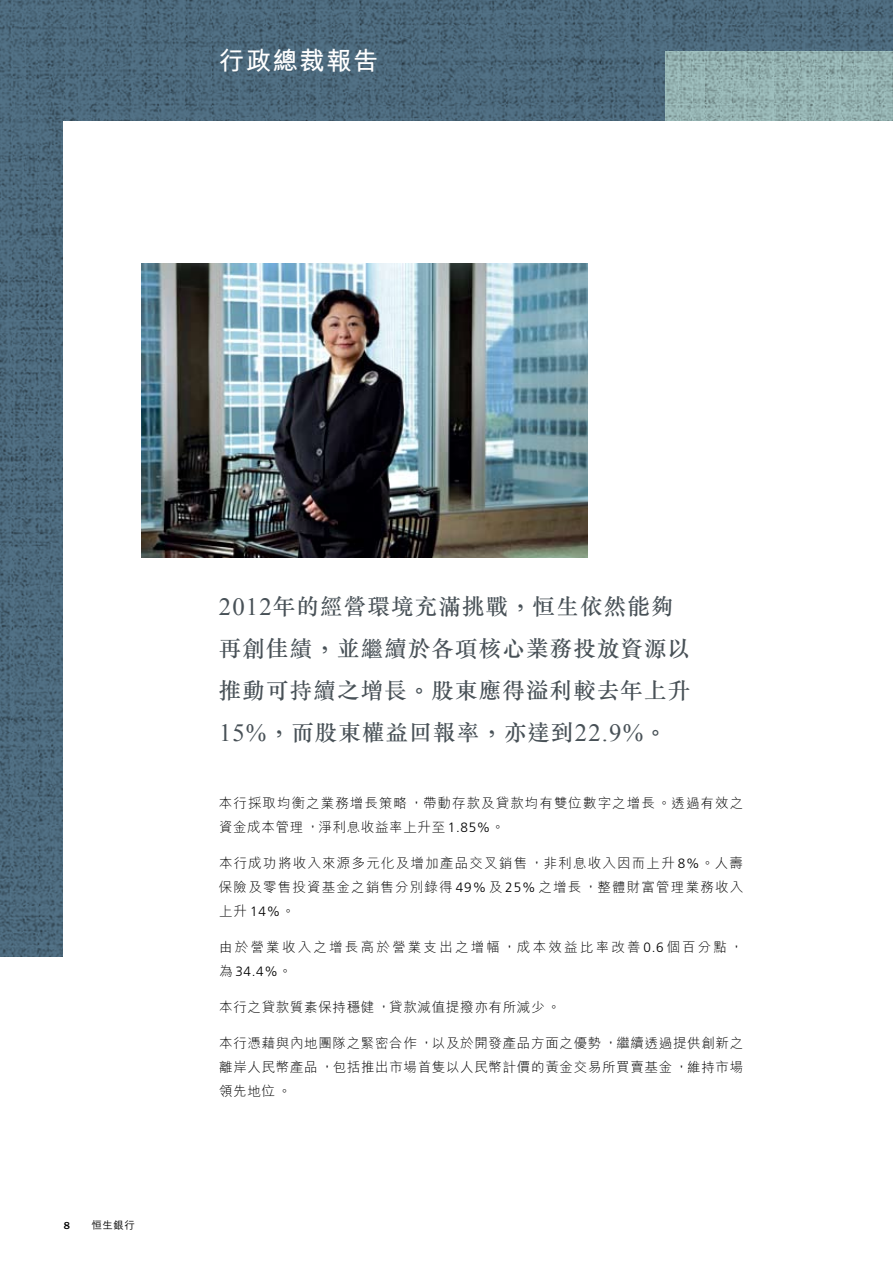
<style>
.page{position:relative;width:893px;height:1263px;background:#fff}
.page>*{position:absolute;margin:0;border:0;box-sizing:border-box;transform-origin:0 0}
.t1{font:700 25.5px "M Hei HK";letter-spacing:.05em;color:#fff}
.t2{font:500 22.5px/42px "M Sung HK";letter-spacing:.05em;color:#485157}
.t3{font:300 13.5px/24px "M Hei HK";letter-spacing:.08em;color:#000;text-align:justify}
.t4{font:300 13.5px "M Hei HK";letter-spacing:.165em;color:#000}
.t5{font:300 13.5px "M Hei HK";letter-spacing:.05em;color:#000}
.t6{font:300 13.5px "Frutiger LT Std";color:#000}
.t7{font:500 10.5px "M Hei HK";color:#000}
.t8{font:500 10.5px "ITC Franklin Gothic Std";color:#000}
.s1{font-family:"Times New Roman";font-weight:400;font-size:24.75px}
.s2{font-family:"Frutiger LT Std"}
.s3{font-family:"M Hei HK"}
</style>
<div class="page">
<img style="left:0;top:0;width:893px;height:957px">
<img style="left:665px;top:51px;width:228px;height:70px">
<div style="left:64px;top:121px;width:829px;height:1048px;background:#fff"></div>
<img style="left:141px;top:264px;width:447px;height:293px">
<h1 class="t1" style="left:219px;top:42px;width:161px">行政總裁報告</h1>
<p class="t8" style="left:64px;top:1219px;width:8px">8</p>
<p class="t7" style="left:91px;top:1217px;width:45px">恒生銀行</p>
<h2 class="t2" style="left:219px;top:585px;width:473px"><span class="s1">2012</span>年的經營環境充滿挑戰，恒生依然能夠再創佳績，並繼續於各項核心業務投放資源以推動可持續之增長。股東應得溢利較去年上升<br><span class="s1">15%</span>，而股東權益回報率，亦達到<span class="s1">22.9%</span>。</h2>
<p class="t3" style="left:219px;top:791px;width:526px">本行採取均衡之業務增長策略，帶動存款及貸款均有雙位數字之增長。透過有效之資金成本管理，淨利息收益率上升至 <span class="s2">1.85%</span>。</p>
<p class="t3" style="left:219px;top:851px;width:526px">本行成功將收入來源多元化及增加產品交叉銷售，非利息收入因而上升 <span class="s2">8%</span>。人壽保險及零售投資基金之銷售分別錄得 <span class="s2">49%</span>及 <span class="s2">25%</span>之增長，整體財富管理業務收入上升 <span class="s2">14%</span>。</p>
<p class="t4" style="left:219px;top:938px;width:526px">由於營業收入之增長高於營業支出之增幅，成本效益比率改善<span class="s2">0.6</span>個百分點，</p>
<p class="t6" style="left:219px;top:964px;width:74px"><span class="s3">為</span> 34.4%<span class="s3">。</span></p>
<p class="t5" style="left:219px;top:998px;width:343px">本行之貸款質素保持穩健，貸款減值提撥亦有所減少。</p>
<p class="t3" style="left:219px;top:1031px;width:526px">本行憑藉與內地團隊之緊密合作，以及於開發產品方面之優勢，繼續透過提供創新之離岸人民幣產品，包括推出市場首隻以人民幣計價的黃金交易所買賣基金，維持市場領先地位。</p>
</div>
